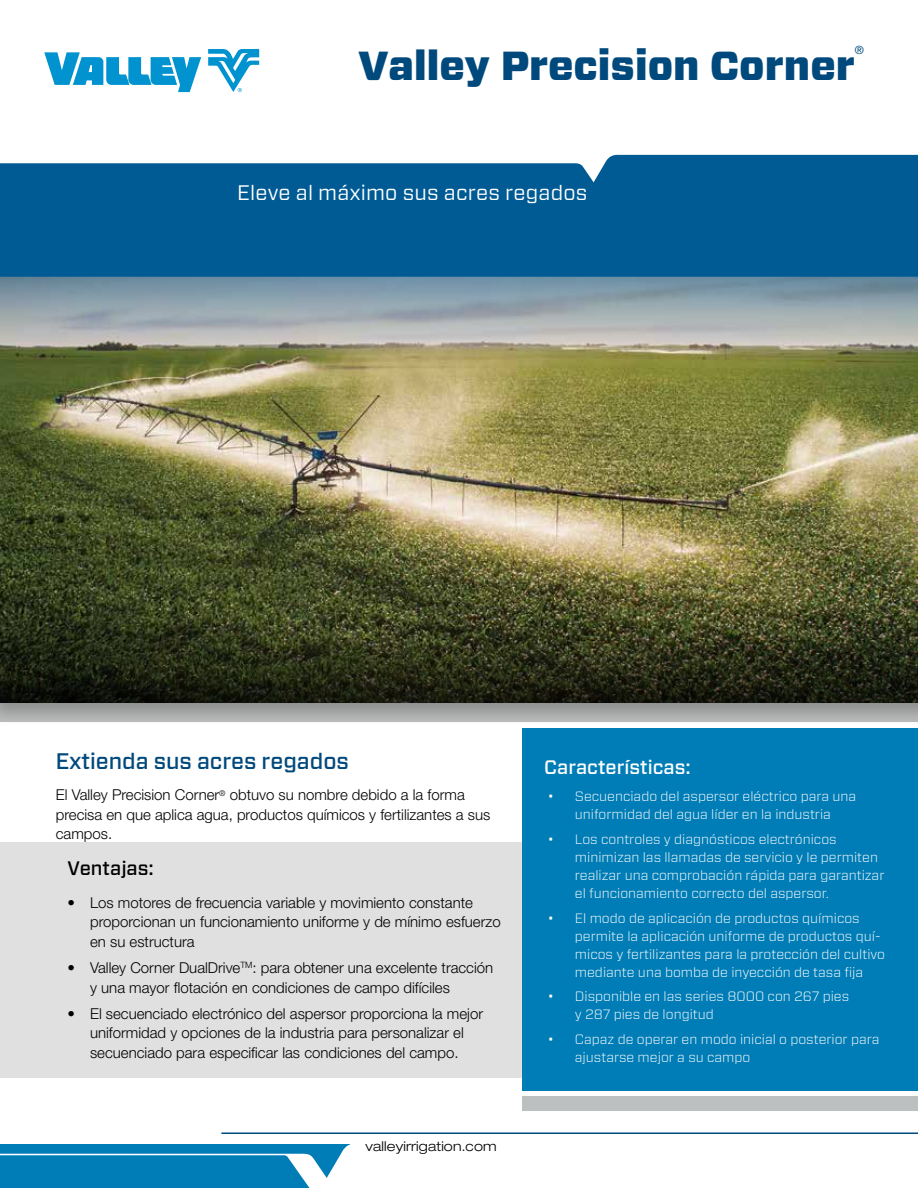
<style>
.page{position:relative;width:918px;height:1188px;background:#fff}
.page>*{position:absolute;margin:0;border:0;box-sizing:border-box;transform-origin:0 0}
.t1{font:900 40.5px "Forza";color:#00497c}
.t2{font:500 22.5px "Forza";color:#00497c}
.t3{font:21px "Forza";letter-spacing:.01em;color:#fff}
.t4{font:500 19.5px "Forza";color:#fff}
.t5{font:500 19.5px "Forza";color:#000}
.t6{font:300 15px/19.5px "Helvetica Neue LT Pro";color:#000}
.t7{font:300 13.5px/18px "Forza";color:#fff}
.t8{font:300 expanded 13.5px "Helvetica Neue LT Pro";letter-spacing:.01em;color:#000}
.t9{font:11.4px "Helvetica Neue LT Pro";color:#00497c}
</style>
<div class="page">
<div style="left:0;top:843px;width:524px;height:235px;background:#e0e0e0"></div>
<hr style="left:221px;top:1132px;width:697px;height:2px;background:#00497c">
<div style="left:523px;top:1096px;width:395px;height:15px;background:#bdc0c0"></div>
<div style="left:0;top:270px;width:918px;height:458px;background:#000;opacity:.26"></div>
<img style="left:0;top:359px;width:918px;height:257px">
<svg style="left:0;top:1144px;width:351px;height:44px;background:#1f8dbf"></svg>
<div style="left:523px;top:728px;width:395px;height:363px;background:#007db6"></div>
<svg style="left:0;top:616px;width:918px;height:87px;background:#292d18"></svg>
<svg style="left:0;top:277px;width:918px;height:82px;background:#97a2a0"></svg>
<svg style="left:208px;top:49px;width:51px;height:43px"></svg>
<svg style="left:44px;top:52px;width:157px;height:40px"></svg>
<div style="left:0;top:155px;width:918px;height:122px;background:#005b94"></div>
<h1 class="t1" style="left:358px;top:39px;width:498px">Valley Precision Corner</h1>
<p class="t9" style="left:855px;top:43px;width:11px">®</p>
<h3 class="t3" style="left:237px;top:179px;width:352px">Eleve al máximo sus acres regados</h3>
<h2 class="t2" style="left:56px;top:746px;width:295px">Extienda sus acres regados</h2>
<p class="t6" style="left:56px;top:785px;width:436px">El Valley Precision Corner<sup>®</sup> obtuvo su nombre debido a la forma precisa en que aplica agua, productos químicos y fertilizantes a sus campos.</p>
<p class="t7" style="left:548px;top:787px;width:310px;text-align:center">• Secuenciado del aspersor eléctrico para una uniformidad del agua líder en la industria</p>
<h3 class="t4" style="left:544px;top:754px;width:148px">Características:</h3>
<p class="t7" style="left:575px;top:830px;width:311px;text-indent:-27px">• Los controles y diagnósticos electrónicos minimizan las llamadas de servicio y le permiten realizar una comprobación rápida para garantizar el funcionamiento correcto del aspersor.</p>
<p class="t7" style="left:575px;top:909px;width:312px;text-indent:-27px">• El modo de aplicación de productos químicos permite la aplicación uniforme de productos quí&shy;micos y fertilizantes para la protección del cultivo mediante una bomba de inyección de tasa fija</p>
<p class="t7" style="left:575px;top:987px;width:276px;text-indent:-27px">• Disponible en las series 8000 con 267 pies y 287 pies de longitud</p>
<p class="t7" style="left:575px;top:1030px;width:306px;text-indent:-27px">• Capaz de operar en modo inicial o posterior para ajustarse mejor a su campo</p>
<h3 class="t5" style="left:68px;top:855px;width:88px">Ventajas:</h3>
<p class="t6" style="left:90px;top:893px;width:412px;text-indent:-22px">• Los motores de frecuencia variable y movimiento constante proporcionan un funcionamiento uniforme y de mínimo esfuerzo en su estructura</p>
<p class="t6" style="left:90px;top:958px;width:405px;text-indent:-22px">• Valley Corner DualDrive<sup>TM</sup>: para obtener una excelente tracción y una mayor flotación en condiciones de campo difíciles</p>
<p class="t6" style="left:68px;top:1004px;width:417px;text-align:center">• El secuenciado electrónico del aspersor proporciona la mejor uniformidad y opciones de la industria para personalizar el secuenciado para especificar las condiciones del campo.</p>
<p class="t8" style="left:366px;top:1138px;width:133px">valleyirrigation.com</p>
</div>
